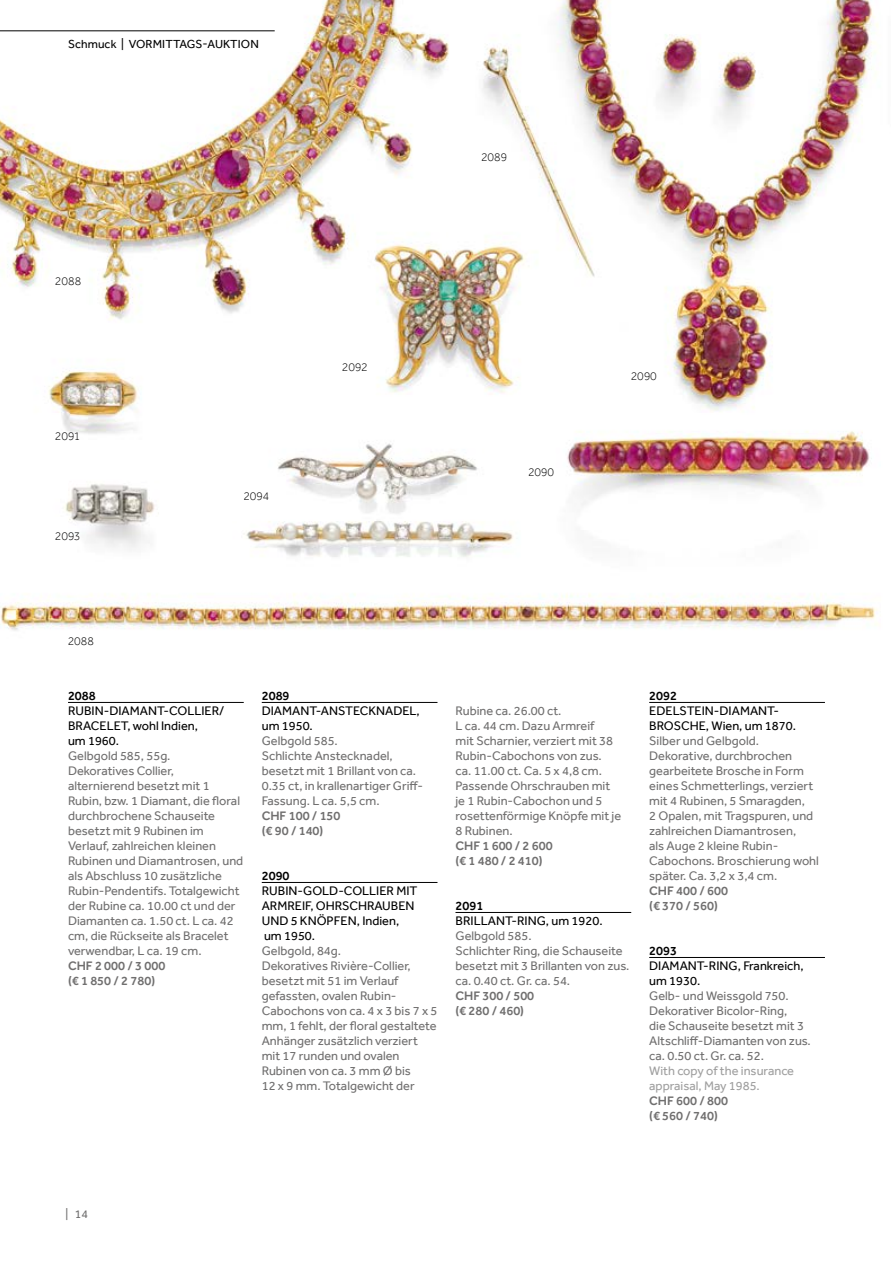
<style>
.page{position:relative;width:893px;height:1263px;background:#fff}
.page>*{position:absolute;margin:0;border:0;box-sizing:border-box;transform-origin:0 0}
.Beschreibung{font:12.75px/15px "Effra";color:#706f6f}
.Titel{font:12.75px/15px "Effra";color:#000}
.Schätzung{font:500 12.75px "Effra";color:#706f6f}
.Schätzung_Euro{font:500 12.75px "Effra";color:#706f6f}
.Footnote{font:12.75px/15px "Effra";color:#9f9f9f}
.Lot{font:500 12.75px "Effra";color:#000}
.t1{font:300 12px "Effra";letter-spacing:.01em;color:#000}
.t2{font:12px "Effra";letter-spacing:.01em;color:#000}
.t3{font:12px "Effra";color:#706f6f}
</style>
<div class="page">
<img style="left:0;top:0;width:878px;height:631px">
<hr style="left:0;top:30px;width:275px;height:1px;background:#000">
<hr style="left:68px;top:702px;width:176px;height:1px;background:#000">
<hr style="left:262px;top:702px;width:175px;height:1px;background:#000">
<hr style="left:262px;top:882px;width:175px;height:1px;background:#000">
<hr style="left:455px;top:912px;width:176px;height:1px;background:#000">
<hr style="left:649px;top:702px;width:176px;height:1px;background:#000">
<hr style="left:649px;top:957px;width:176px;height:1px;background:#000">
<img style="left:52px;top:465px;width:129px;height:110px">
<p class="t2" style="left:68px;top:37px;width:192px">Schmuck | VORMITTAGS-AUKTION</p>
<p class="t1" style="left:481px;top:149px;width:27px">2089</p>
<p class="t1" style="left:55px;top:274px;width:28px">2088</p>
<p class="t1" style="left:55px;top:429px;width:26px">2091</p>
<p class="t1" style="left:55px;top:529px;width:26px">2093</p>
<p class="t1" style="left:244px;top:489px;width:27px">2094</p>
<p class="t1" style="left:342px;top:359px;width:27px">2092</p>
<p class="t1" style="left:528px;top:464px;width:27px">2090</p>
<p class="t1" style="left:631px;top:369px;width:27px">2090</p>
<p class="t1" style="left:68px;top:634px;width:28px">2088</p>
<p class="Lot" style="left:68px;top:688px;width:29px">2088</p>
<p class="Titel" style="left:68px;top:703px;width:158px">RUBIN-DIAMANT-COLLIER/<br>BRACELET, wohl Indien,</p>
<p class="Titel" style="left:68px;top:733px;width:53px">um 1960.</p>
<p class="Beschreibung" style="left:68px;top:748px;width:104px">Gelbgold 585, 55g.</p>
<p class="Beschreibung" style="left:68px;top:763px;width:177px">Dekoratives Collier, alternierend besetzt mit 1<br>Rubin, bzw. 1 Diamant, die floral durchbrochene Schauseite besetzt mit 9 Rubinen im<br>Verlauf, zahlreichen kleinen<br>Rubinen und Diamantrosen, und als Abschluss 10 zusätzliche<br>Rubin-Pendentifs. Totalgewicht der Rubine ca. 10.00 ct und der<br>Diamanten ca. 1.50 ct. L ca. 42 cm, die Rückseite als Bracelet verwendbar, L ca. 19 cm.</p>
<p class="Schätzung" style="left:68px;top:958px;width:99px">CHF 2 000 / 3 000</p>
<p class="Schätzung_Euro" style="left:68px;top:973px;width:89px">(€ 1 850 / 2 780)</p>
<p class="Lot" style="left:262px;top:688px;width:29px">2089</p>
<p class="Titel" style="left:262px;top:703px;width:160px">DIAMANT-ANSTECKNADEL, um 1950.</p>
<p class="Beschreibung" style="left:262px;top:733px;width:78px">Gelbgold 585.</p>
<p class="Beschreibung" style="left:262px;top:748px;width:163px">Schlichte Anstecknadel, besetzt mit 1 Brillant von ca.<br>0.35 ct, in krallenartiger Griff-<br>Fassung. L ca. 5,5 cm.</p>
<p class="Schätzung" style="left:262px;top:808px;width:80px">CHF 100 / 150</p>
<p class="Schätzung_Euro" style="left:262px;top:823px;width:63px">(€ 90 / 140)</p>
<p class="Lot" style="left:262px;top:868px;width:29px">2090</p>
<p class="Titel" style="left:262px;top:883px;width:157px">RUBIN-GOLD-COLLIER MIT<br>ARMREIF, OHRSCHRAUBEN<br>UND 5 KNÖPFEN, Indien,</p>
<p class="Titel" style="left:264px;top:928px;width:53px">um 1950.</p>
<p class="Beschreibung" style="left:262px;top:943px;width:81px">Gelbgold, 84g.</p>
<p class="Beschreibung" style="left:262px;top:958px;width:177px">Dekoratives Rivière-Collier, besetzt mit 51 im Verlauf gefassten, ovalen Rubin-<br>Cabochons von ca. 4 x 3 bis 7 x 5 mm, 1 fehlt, der floral gestaltete<br>Anhänger zusätzlich verziert mit 17 runden und ovalen<br>Rubinen von ca. 3 mm Ø bis</p>
<p class="Beschreibung" style="left:262px;top:1078px;width:154px">12 x 9 mm. Totalgewicht der</p>
<p class="Beschreibung" style="left:455px;top:703px;width:108px">Rubine ca. 26.00 ct.</p>
<p class="Beschreibung" style="left:455px;top:718px;width:167px">L ca. 44 cm. Dazu Armreif<br>mit Scharnier, verziert mit 38<br>Rubin-Cabochons von zus.<br>ca. 11.00 ct. Ca. 5 x 4,8 cm.<br>Passende Ohrschrauben mit je 1 Rubin-Cabochon und 5 rosettenförmige Knöpfe mit je<br>8 Rubinen.</p>
<p class="Schätzung" style="left:455px;top:838px;width:99px">CHF 1 600 / 2 600</p>
<p class="Schätzung_Euro" style="left:455px;top:853px;width:89px">(€ 1 480 / 2 410)</p>
<p class="Lot" style="left:455px;top:898px;width:29px">2091</p>
<p class="Titel" style="left:455px;top:913px;width:149px">BRILLANT-RING, um 1920.</p>
<p class="Beschreibung" style="left:455px;top:928px;width:78px">Gelbgold 585.</p>
<p class="Beschreibung" style="left:455px;top:943px;width:175px">Schlichter Ring, die Schauseite besetzt mit 3 Brillanten von zus. ca. 0.40 ct. Gr. ca. 54.</p>
<p class="Schätzung" style="left:455px;top:988px;width:80px">CHF 300 / 500</p>
<p class="Schätzung_Euro" style="left:455px;top:1003px;width:70px">(€ 280 / 460)</p>
<p class="Lot" style="left:649px;top:688px;width:29px">2092</p>
<p class="Titel" style="left:649px;top:703px;width:148px">EDELSTEIN-DIAMANT-<br>BROSCHE, Wien, um 1870.</p>
<p class="Beschreibung" style="left:649px;top:733px;width:111px">Silber und Gelbgold.</p>
<p class="Beschreibung" style="left:649px;top:748px;width:171px">Dekorative, durchbrochen gearbeitete Brosche in Form eines Schmetterlings, verziert mit 4 Rubinen, 5 Smaragden,<br>2 Opalen, mit Tragspuren, und zahlreichen Diamantrosen,<br>als Auge 2 kleine Rubin-<br>Cabochons. Broschierung wohl später. Ca. 3,2 x 3,4 cm.</p>
<p class="Schätzung" style="left:649px;top:883px;width:80px">CHF 400 / 600</p>
<p class="Schätzung_Euro" style="left:649px;top:898px;width:70px">(€ 370 / 560)</p>
<p class="Lot" style="left:649px;top:943px;width:29px">2093</p>
<p class="Titel" style="left:649px;top:958px;width:156px">DIAMANT-RING, Frankreich,</p>
<p class="Titel" style="left:649px;top:973px;width:53px">um 1930.</p>
<p class="Beschreibung" style="left:649px;top:988px;width:141px">Gelb- und Weissgold 750.</p>
<p class="Beschreibung" style="left:649px;top:1003px;width:163px">Dekorativer Bicolor-Ring,<br>die Schauseite besetzt mit 3<br>Altschliff-Diamanten von zus. ca. 0.50 ct. Gr. ca. 52.</p>
<p class="Footnote" style="left:649px;top:1063px;width:146px">With copy of the insurance appraisal, May 1985.</p>
<p class="Schätzung" style="left:649px;top:1093px;width:80px">CHF 600 / 800</p>
<p class="Schätzung_Euro" style="left:649px;top:1108px;width:70px">(€ 560 / 740)</p>
<p class="t3" style="left:65px;top:1207px;width:24px">| 14</p>
</div>
